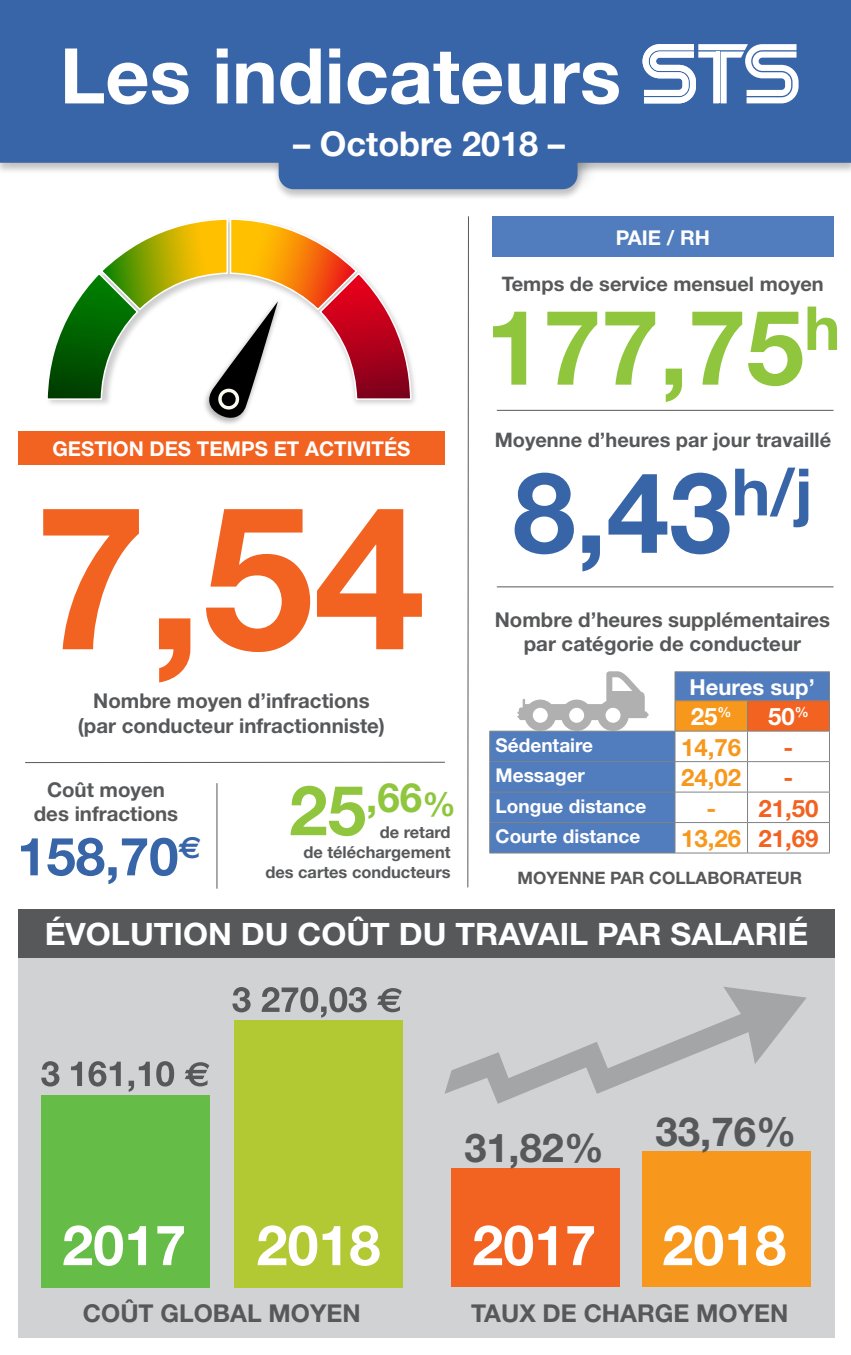
<style>
.page{position:relative;width:851px;height:1355px;background:#fff}
.page>*{position:absolute;margin:0;border:0;box-sizing:border-box;transform-origin:0 0}
.t1{font:700 200.2px "Helvetica Neue";color:#f26221}
.t2{font:700 112.2px "Helvetica Neue";color:#3865a8}
.t3{font:700 104.2px "Helvetica Neue";color:#8fc63e}
.t4{font:700 77px "Helvetica Neue";color:#fff}
.t5{font:700 55.6px "Helvetica Neue";color:#fff}
.t6{font:700 52.8px "Helvetica Neue";color:#3865a8}
.t7{font:700 40.4px "Helvetica Neue";color:#8fc63e}
.t8{font:700 40.2px "Helvetica Neue";color:#57585a}
.t9{font:700 39.8px "Helvetica Neue";color:#57585a}
.t10{font:700 34.2px "Helvetica Neue";color:#fff}
.t11{font:700 30.8px "Helvetica Neue";color:#fff;scale:1.04 1}
.t12{font:700 24.6px "Helvetica Neue";color:#57585a}
.t13{font:700 24px "Helvetica Neue";color:#f7981d}
.t14{font:700 24px "Helvetica Neue";color:#f26221}
.t15{font:700 24px "Helvetica Neue";color:#fff}
.t16{font:700 22px "Helvetica Neue";color:#fff}
.t17{font:700 20.4px/24.4px "Helvetica Neue";color:#57585a;text-align:center}
.t18{font:700 20.4px "Helvetica Neue";color:#fff}
.t19{font:700 20px "Helvetica Neue";color:#57585a}
.t20{font:700 19px "Helvetica Neue";color:#fff}
.t21{font:700 17.2px "Helvetica Neue";color:#57585a}
.t22{font:700 16.4px "Helvetica Neue";color:#57585a}
.s1{font-size:69.2px}
</style>
<div class="page">
<div style="left:0;top:0;width:850px;height:201px;background:#231f20;opacity:.25"></div>
<svg style="left:0;top:0;width:850px;height:189px;background:#4972ae"></svg>
<svg style="left:642px;top:44px;width:156px;height:59px"></svg>
<div style="left:18px;top:431px;width:427px;height:34px;background:#f26221"></div>
<div style="left:492px;top:216px;width:341px;height:41px;background:#517dbe"></div>
<svg style="left:489px;top:672px;width:340px;height:181px;fill:#517dbe"></svg>
<div style="left:675px;top:701px;width:72px;height:30px;background:#f7981d"></div>
<div style="left:747px;top:701px;width:82px;height:30px;background:#f26221"></div>
<hr style="left:674px;top:671px;width:73px;height:1px;background:#808285">
<svg style="left:674px;top:672px;width:1px;height:28px"></svg>
<hr style="left:747px;top:671px;width:82px;height:1px;background:#808285">
<svg style="left:829px;top:672px;width:1px;height:28px"></svg>
<hr style="left:674px;top:700px;width:73px;height:1px;background:#808285">
<hr style="left:674px;top:701px;width:1px;height:30px;background:#808285">
<hr style="left:747px;top:700px;width:82px;height:1px;background:#808285">
<hr style="left:747px;top:701px;width:1px;height:30px;background:#808285">
<hr style="left:829px;top:701px;width:1px;height:30px;background:#808285">
<hr style="left:489px;top:731px;width:186px;height:1px;background:#808285">
<svg style="left:489px;top:732px;width:1px;height:29px"></svg>
<hr style="left:675px;top:731px;width:72px;height:1px;background:#808285">
<svg style="left:674px;top:732px;width:1px;height:29px"></svg>
<hr style="left:747px;top:731px;width:82px;height:1px;background:#808285">
<svg style="left:747px;top:732px;width:1px;height:29px"></svg>
<svg style="left:829px;top:732px;width:1px;height:29px"></svg>
<hr style="left:489px;top:761px;width:186px;height:1px;background:#808285">
<hr style="left:489px;top:762px;width:1px;height:30px;background:#808285">
<hr style="left:675px;top:761px;width:72px;height:1px;background:#808285">
<hr style="left:674px;top:762px;width:1px;height:30px;background:#808285">
<hr style="left:747px;top:761px;width:82px;height:1px;background:#808285">
<hr style="left:747px;top:762px;width:1px;height:30px;background:#808285">
<hr style="left:829px;top:762px;width:1px;height:30px;background:#808285">
<hr style="left:489px;top:792px;width:186px;height:1px;background:#808285">
<hr style="left:489px;top:792px;width:1px;height:30px;background:#808285">
<hr style="left:675px;top:792px;width:72px;height:1px;background:#808285">
<hr style="left:674px;top:792px;width:1px;height:30px;background:#808285">
<hr style="left:747px;top:792px;width:82px;height:1px;background:#808285">
<hr style="left:747px;top:792px;width:1px;height:30px;background:#808285">
<hr style="left:829px;top:792px;width:1px;height:30px;background:#808285">
<hr style="left:489px;top:822px;width:186px;height:1px;background:#808285">
<hr style="left:489px;top:823px;width:1px;height:30px;background:#808285">
<hr style="left:675px;top:822px;width:72px;height:1px;background:#808285">
<hr style="left:674px;top:823px;width:1px;height:30px;background:#808285">
<hr style="left:747px;top:822px;width:82px;height:1px;background:#808285">
<hr style="left:747px;top:823px;width:1px;height:30px;background:#808285">
<hr style="left:829px;top:823px;width:1px;height:30px;background:#808285">
<hr style="left:489px;top:853px;width:186px;height:1px;background:#808285">
<hr style="left:675px;top:853px;width:72px;height:1px;background:#808285">
<hr style="left:747px;top:853px;width:82px;height:1px;background:#808285">
<svg style="left:467px;top:216px;width:2px;height:672px"></svg>
<hr style="left:496px;top:410px;width:337px;height:1px;background:#57585a">
<svg style="left:47px;top:219px;width:364px;height:202px"></svg>
<svg style="left:517px;top:671px;width:131px;height:60px"></svg>
<hr style="left:25px;top:762px;width:420px;height:1px;background:#57585a">
<hr style="left:496px;top:587px;width:337px;height:1px;background:#57585a">
<hr style="left:216px;top:783px;width:1px;height:106px;background:#57585a">
<div style="left:18px;top:945px;width:816px;height:392px;background:#d1d2d4"></div>
<div style="left:18px;top:909px;width:816px;height:48px;background:#57585a"></div>
<div style="left:450px;top:1168px;width:169px;height:119px;background:#f26221"></div>
<div style="left:641px;top:1151px;width:169px;height:136px;background:#f7981d"></div>
<div style="left:41px;top:1095px;width:168px;height:193px;background:#65bc46"></div>
<div style="left:234px;top:1021px;width:169px;height:267px;background:#b3c934"></div>
<svg style="left:444px;top:987px;width:362px;height:117px"></svg>
<svg style="left:41px;top:1061px;width:168px;height:31px"></svg>
<svg style="left:232px;top:987px;width:169px;height:31px"></svg>
<p class="t4" style="left:60px;top:28px;width:562px">Les indicateurs</p>
<p class="t10" style="left:293px;top:123px;width:273px">– Octobre 2018 –</p>
<p class="t18" style="left:615px;top:225px;width:96px">PAIE / RH</p>
<p class="t19" style="left:501px;top:271px;width:323px">Temps de service mensuel moyen</p>
<p class="t3" style="left:485px;top:283px;width:356px">177,75<sup>h</sup></p>
<p class="t19" style="left:494px;top:427px;width:338px">Moyenne d’heures par jour travaillé</p>
<p class="t2" style="left:513px;top:443px;width:301px">8,43<sup>h/j</sup></p>
<p class="t18" style="left:52px;top:436px;width:359px">GESTION DES TEMPS ET ACTIVITÉS</p>
<p class="t1" style="left:35px;top:454px;width:391px">7,54</p>
<p class="t17" style="left:494px;top:607px;width:336px">Nombre d’heures supplémentaires par catégorie de conducteur</p>
<p class="t16" style="left:689px;top:673px;width:127px">Heures sup’</p>
<p class="t15" style="left:690px;top:702px;width:42px">25<sup>%</sup></p>
<p class="t15" style="left:768px;top:702px;width:42px">50<sup>%</sup></p>
<p class="t20" style="left:495px;top:733px;width:99px">Sédentaire</p>
<p class="t13" style="left:681px;top:732px;width:62px">14,76</p>
<p class="t14" style="left:783px;top:732px;width:11px">-</p>
<p class="t20" style="left:495px;top:764px;width:91px">Messager</p>
<p class="t13" style="left:681px;top:763px;width:62px">24,02</p>
<p class="t14" style="left:783px;top:763px;width:11px">-</p>
<p class="t20" style="left:495px;top:794px;width:152px">Longue distance</p>
<p class="t13" style="left:706px;top:793px;width:11px">-</p>
<p class="t14" style="left:758px;top:793px;width:62px">21,50</p>
<p class="t20" style="left:495px;top:825px;width:146px">Courte distance</p>
<p class="t13" style="left:681px;top:824px;width:62px">13,26</p>
<p class="t14" style="left:758px;top:824px;width:62px">21,69</p>
<p class="t17" style="left:78px;top:689px;width:308px">Nombre moyen d’infractions (par conducteur infractionniste)</p>
<p class="t17" style="left:34px;top:777px;width:146px">Coût moyen des infractions</p>
<p class="t7" style="left:289px;top:773px;width:168px"><span class="s1">25</span>,66<sub>%</sub></p>
<p class="t22" style="left:379px;top:822px;width:72px">de retard</p>
<p class="t22" style="left:303px;top:842px;width:149px">de téléchargement</p>
<p class="t22" style="left:265px;top:862px;width:187px">des cartes conducteurs</p>
<p class="t11" style="left:45px;top:915px;width:735px">ÉVOLUTION DU COÛT DU TRAVAIL PAR SALARIÉ</p>
<p class="t6" style="left:17px;top:824px;width:186px">158,70<sup>e</sup></p>
<p class="t21" style="left:517px;top:868px;width:286px">MOYENNE PAR COLLABORATEUR</p>
<p class="t9" style="left:464px;top:1123px;width:141px">31,82%</p>
<p class="t8" style="left:655px;top:1106px;width:142px">33,76%</p>
<p class="t5" style="left:62px;top:1211px;width:125px">2017</p>
<p class="t5" style="left:256px;top:1211px;width:125px">2018</p>
<p class="t5" style="left:472px;top:1211px;width:125px">2017</p>
<p class="t5" style="left:662px;top:1211px;width:125px">2018</p>
<p class="t12" style="left:83px;top:1298px;width:279px">COÛT GLOBAL MOYEN</p>
<p class="t12" style="left:471px;top:1298px;width:319px">TAUX DE CHARGE MOYEN</p>
</div>
